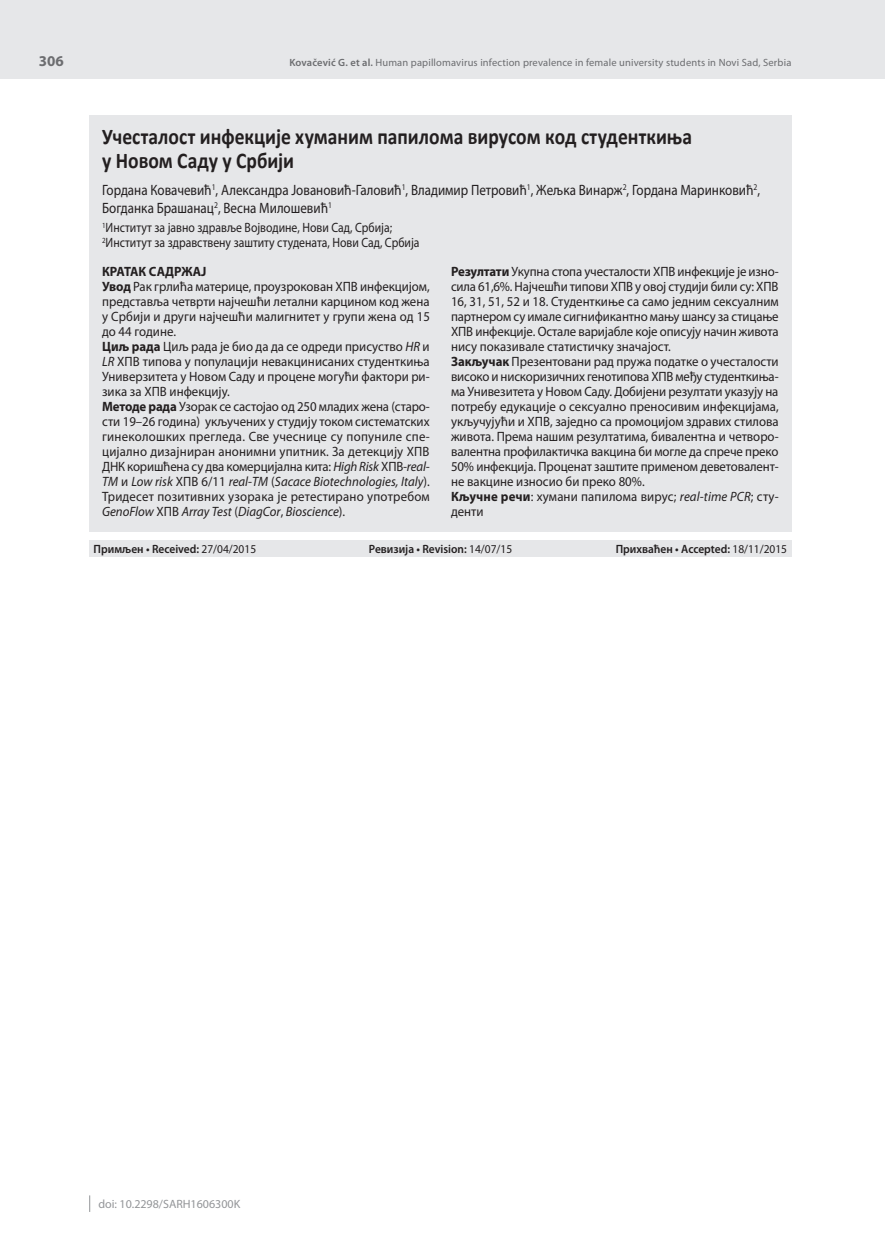
<style>
.page{position:relative;width:885px;height:1259px;background:#fff}
.page>*{position:absolute;margin:0;border:0;box-sizing:border-box;transform-origin:0 0}
.t1{font:700 22.5px/24px "Calibri";color:#231f20;scale:.87 1}
.t2{font:15px/18px "Myriad Pro";color:#231f20;scale:.87 1}
.t3{font:700 15px "Myriad Pro";color:#6c6d70}
.t4{font:13.5px/15px "Myriad Pro";color:#231f20;scale:.95 1}
.t5{font:13.5px/15px "Myriad Pro";color:#231f20;scale:.87 1}
.t6{font:600 12px "Myriad Pro";color:#231f20;scale:.95 1}
.t7{font:12px "Myriad Pro";color:#939598}
.t8{font:10.5px "Myriad Pro";letter-spacing:.015em;color:#6c6d70}
.s1{font-weight:600}
.s2{font-weight:700}
.s3{font-style:italic}
.s4{font-weight:400}
</style>
<div class="page">
<div style="left:0;top:0;width:884px;height:79px;background:#e6e7e9"></div>
<svg style="left:89px;top:1195px;width:1px;height:17px"></svg>
<hr style="left:884px;top:0;width:1px;height:79px;background:#939598">
<div style="left:89px;top:115px;width:702px;height:416px;background:#e6e7e9"></div>
<div style="left:89px;top:541px;width:702px;height:16px;background:#e6e7e9"></div>
<p class="t3" style="left:39px;top:51px;width:26px">306</p>
<p class="t8" style="left:289px;top:56px;width:503px"><span class="s1">Kovačević G. et al.</span> Human papillomavirus infection prevalence in female university students in Novi Sad, Serbia</p>
<h1 class="t1" style="left:102px;top:125px;width:679px">Учесталост инфекције хуманим папилома вирусом код студенткиња у Новом Саду у Србији</h1>
<p class="t2" style="left:102px;top:181px;width:757px">Гордана Ковачевић<sup>1</sup>, Александра Јовановић-Галовић<sup>1</sup>, Владимир Петровић<sup>1</sup>, Жељка Винарж<sup>2</sup>, Гордана Маринковић<sup>2</sup>,<br>Богданка Брашанац<sup>2</sup>, Весна Милошевић<sup>1</sup></p>
<p class="t5" style="left:102px;top:220px;width:366px"><sup>1</sup>Институт за јавно здравље Војводине, Нови Сад, Србија;<br><sup>2</sup>Институт за здравствену заштиту студената, Нови Сад, Србија</p>
<p class="t4" style="left:102px;top:264px;width:346px"><span class="s2">КРАТАК САДРЖАЈ<br>Увод</span> Рак грлића материце, проузрокован ХПВ инфекцијом, представља четврти најчешћи летални карцином код жена у Србији и други најчешћи малигнитет у групи жена од 15 до 44 године.<br><span class="s2">Циљ рада</span> Циљ рада је био да да се одреди присуство <span class="s3">HR</span> и <span class="s3">LR</span> ХПВ типова у популацији невакцинисаних студенткиња Универзитета у Новом Саду и процене могући фактори ри&shy;зика за ХПВ инфекцију.<br><span class="s2">Методе рада</span> Узорак се састојао од 250 младих жена (старо&shy;сти 19–26 година) укључених у студију током систематских гинеколошких прегледа. Све учеснице су попуниле спе&shy;цијално дизајниран анонимни упитник. За детекцију ХПВ ДНК коришћена су два комерцијална кита: <span class="s3">High Risk</span> ХПВ<span class="s3">-real-TM</span> и <span class="s3">Low risk</span> ХПВ 6/11 <span class="s3">real</span>-<span class="s3">ТМ</span> (<span class="s3">Sacace Biotechnologies, Italy</span>).<br>Тридесет позитивних узорака је ретестирано употребом <span class="s3">GenoFlow</span> ХПВ <span class="s3">Array Test</span> (<span class="s3">DiagCor</span>, <span class="s3">Bioscience</span>).</p>
<p class="t4" style="left:451px;top:264px;width:346px"><span class="s2">Резултати</span> Укупна стопа учесталости ХПВ инфекције је изно&shy;сила 61,6%. Најчешћи типови ХПВ у овој студији били су: ХПВ 16, 31, 51, 52 и 18. Студенткиње са само једним сексуалним партнером су имале сигнификантно мању шансу за стицање ХПВ инфекције. Остале варијабле које описују начин живота нису показивале статистичку значајост.<br><span class="s2">Закључак</span> Презентовани рад пружа податке о учесталости високо и нискоризичних генотипова ХПВ међу студенткиња&shy;ма Унивезитета у Новом Саду. Добијени резултати указују на потребу едукације о сексуално преносивим инфекцијама, укључујући и ХПВ, заједно са промоцијом здравих стилова живота. Према нашим резултатима, бивалентна и четворо&shy;валентна профилактичка вакцина би могле да спрече преко 50% инфекција. Проценат заштите применом деветовалент&shy;не вакцине износио би преко 80%.<br><span class="s2">Кључне речи</span>: хумани папилома вирус; <span class="s3">real-time PCR</span>; сту&shy;денти</p>
<p class="t6" style="left:94px;top:542px;width:173px">Примљен • Received: <span class="s4">27/04/2015</span></p>
<p class="t6" style="left:369px;top:542px;width:152px">Ревизија • Revision: <span class="s4">14/07/15</span></p>
<p class="t6" style="left:615px;top:542px;width:182px">Прихваћен • Accepted: <span class="s4">18/11/2015</span></p>
<p class="t7" style="left:98px;top:1196px;width:143px">doi: 10.2298/SARH1606300K</p>
</div>
